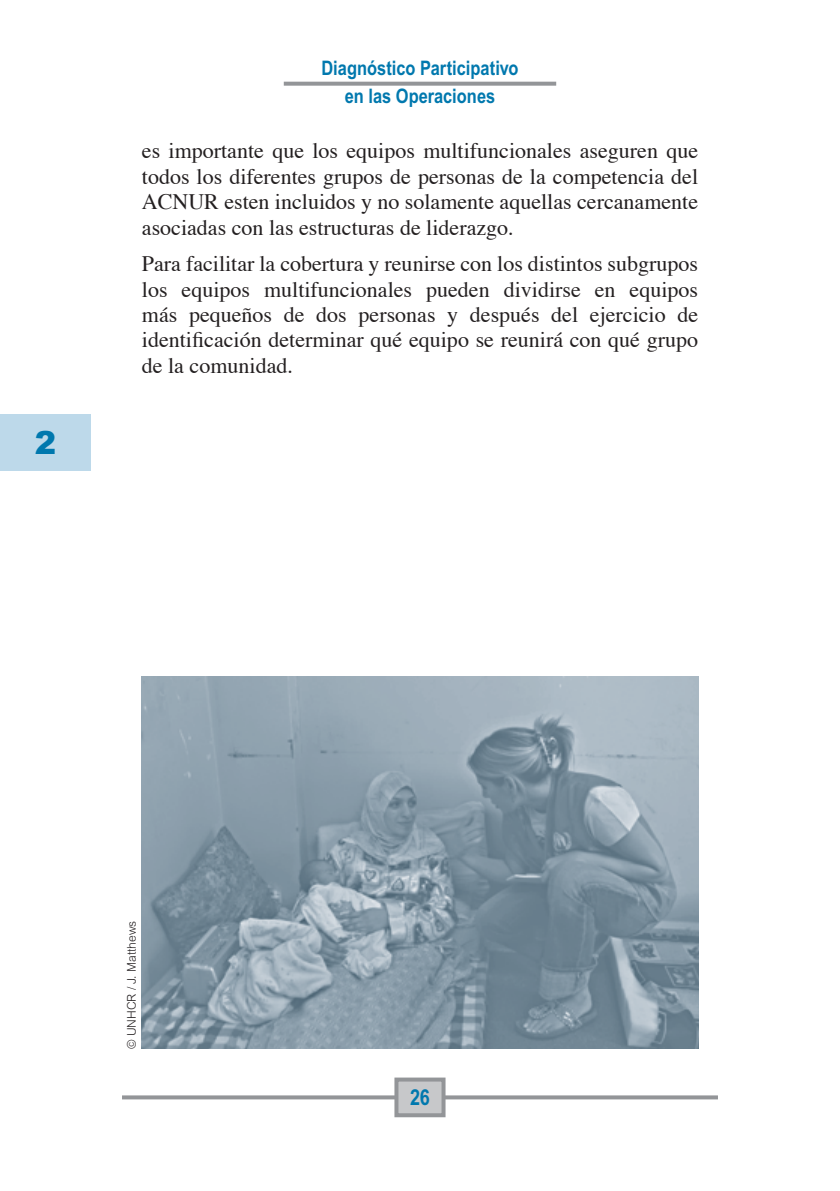
<style>
.page{position:relative;width:840px;height:1191px;background:#fff}
.page>*{position:absolute;margin:0;border:0;box-sizing:border-box;transform-origin:0 0}
.t1{font:900 32px "Arial";color:#0078ae}
.t2{font:22px/25.4px "Times";color:#231f20;text-align:justify}
.t3{font:700 22px "Arial Narrow";color:#0078ae}
.t4{font:700 20px/28px "Arial Narrow";color:#0078ae;text-align:center}
.t5{font:300 12px "Arial";color:#231f20}
</style>
<div class="page">
<svg style="left:283px;top:82px;width:273px;height:4px"></svg>
<svg style="left:122px;top:1095px;width:595px;height:4px;background:#9e9fa2"></svg>
<div style="left:396px;top:1079px;width:47px;height:36px;background:#c7c8ca"></div>
<div style="left:394px;top:1077px;width:51px;height:40px;border:4px solid #939598"></div>
<div style="left:1px;top:414px;width:90px;height:57px;background:#bdd9ea"></div>
<img style="left:142px;top:676px;width:556px;height:372px">
<h1 class="t1" style="left:35px;top:431px;width:23px">2</h1>
<p class="t4" style="left:321px;top:56px;width:199px">Diagnóstico Participativo en las Operaciones</p>
<p class="t2" style="left:142px;top:140px;width:557px">es importante que los equipos multifuncionales aseguren que todos los diferentes grupos de personas de la competencia del ACNUR esten incluidos y no solamente aquellas cercanamente asociadas con las estructuras de liderazgo.</p>
<p class="t2" style="left:142px;top:253px;width:557px">Para facilitar la cobertura y reunirse con los distintos subgrupos los equipos multifuncionales pueden dividirse en equipos más pequeños de dos personas y después del ejercicio de identificación determinar qué equipo se reunirá con qué grupo de la comunidad.</p>
<p class="t5" style="left:127px;top:1049px;width:130px;rotate:-90deg">© UNHCR / J. Matthews</p>
<p class="t3" style="left:410px;top:1089px;width:21px">26</p>
</div>
